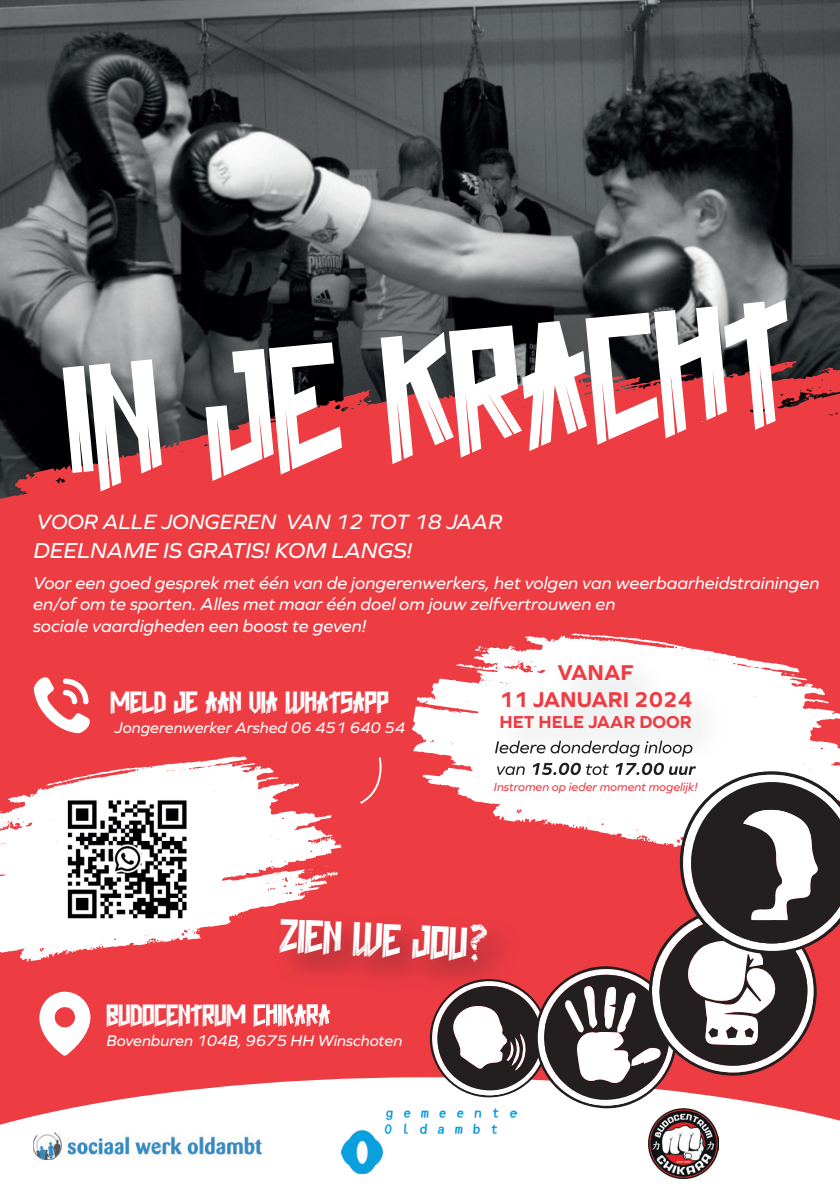
<style>
.page{position:relative;width:840px;height:1191px;background:#fff}
.page>*{position:absolute;margin:0;border:0;box-sizing:border-box;transform-origin:0 0}
.t1{font:156.4px "Brackley Demo";color:#fff}
.t2{font:41.6px "Brackley Demo";color:#fff}
.t3{font:27.4px "Brackley Demo";color:#fff}
.t4{font:italic 22.6px "Graphie";color:#fff}
.t5{font:700 22.2px/26.8px "Graphie";color:#ee3c43;text-align:center}
.t6{font:italic 21.6px "Graphie";color:#fff}
.t7{font:italic 18px/21.6px "Graphie";color:#fff}
.t8{font:700 18px "Graphie";color:#ee3c43}
.t9{font:italic 16px "Graphie";color:#fff}
.t10{font:italic 12.2px "Graphie";color:#ee3c43}
.s1{font-family:"Chalkduster"}
</style>
<div class="page">
<img style="left:0;top:0;width:839px;height:361px">
<div style="left:0;top:538px;width:839px;height:594px;background:#ee3c43"></div>
<svg style="left:0;top:361px;width:839px;height:177px;background:#b8373d"></svg>
<svg style="left:180px;top:502px;width:7px;height:3px"></svg>
<svg style="left:803px;top:394px;width:21px;height:6px"></svg>
<svg style="left:784px;top:402px;width:8px;height:3px"></svg>
<svg style="left:412px;top:633px;width:427px;height:150px;fill:#fcfbfb"></svg>
<svg style="left:784px;top:673px;width:10px;height:2px"></svg>
<svg style="left:456px;top:663px;width:25px;height:8px"></svg>
<svg style="left:0;top:756px;width:341px;height:205px;fill:#fff"></svg>
<svg style="left:234px;top:762px;width:9px;height:2px"></svg>
<svg style="left:148px;top:940px;width:7px;height:3px"></svg>
<svg style="left:304px;top:892px;width:4px;height:3px"></svg>
<svg style="left:305px;top:869px;width:8px;height:4px"></svg>
<svg style="left:320px;top:866px;width:18px;height:13px"></svg>
<svg style="left:4px;top:824px;width:15px;height:5px"></svg>
<svg style="left:0;top:1077px;width:839px;height:102px;fill:#fff"></svg>
<img style="left:33px;top:1132px;width:228px;height:27px">
<img style="left:341px;top:1108px;width:174px;height:65px">
<img style="left:648px;top:1110px;width:70px;height:68px">
<svg style="left:39px;top:991px;width:51px;height:65px"></svg>
<svg style="left:33px;top:677px;width:57px;height:56px"></svg>
<img style="left:65px;top:795px;width:123px;height:127px">
<svg style="left:360px;top:757px;width:22px;height:47px"></svg>
<img style="left:529px;top:645px;width:207px;height:18px">
<img style="left:484px;top:645px;width:190px;height:9px">
<svg style="left:475px;top:646px;width:10px;height:6px"></svg>
<svg style="left:510px;top:647px;width:19px;height:24px"></svg>
<img style="left:494px;top:740px;width:198px;height:17px">
<img style="left:496px;top:766px;width:29px;height:4px">
<img style="left:532px;top:762px;width:48px;height:8px">
<img style="left:581px;top:764px;width:27px;height:6px">
<img style="left:615px;top:762px;width:80px;height:8px">
<img style="left:261px;top:895px;width:168px;height:132px">
<img style="left:261px;top:895px;width:43px;height:12px">
<img style="left:261px;top:1004px;width:68px;height:22px">
<svg style="left:429px;top:770px;width:410px;height:340px"></svg>
<h1 class="t1" style="left:55px;top:307px;width:732px;rotate:-5deg">iN JE KRACHT</h1>
<p class="t6" style="left:37px;top:509px;width:467px">VOOR ALLE JONGEREN VAN 12 TOT 18 JAAR</p>
<p class="t4" style="left:33px;top:537px;width:380px">DEELNAME IS GRATIS! KOM LANGS!</p>
<p class="t7" style="left:33px;top:571px;width:787px">Voor een goed gesprek met één van de jongerenwerkers, het volgen van weerbaarheidstrainingen en/of om te sporten. Alles met maar één doel om jouw zelfvertrouwen en<br>sociale vaardigheden een boost te geven!</p>
<p class="t5" style="left:499px;top:658px;width:194px">VANAF<br>11 JANUARI 2024</p>
<p class="t8" style="left:499px;top:711px;width:194px">HET HELE JAAR DOOR</p>
<h3 class="t3" style="left:111px;top:681px;width:279px">MELD JE AAN VIA WHATSAPP</h3>
<p class="t9" style="left:114px;top:718px;width:292px">Jongerenwerker Arshed 06 451 640 54</p>
<p class="t10" style="left:493px;top:779px;width:205px">Instromen op ieder moment mogelijk!</p>
<h2 class="t2" style="left:281px;top:903px;width:210px;rotate:3deg">ZIEN WE JOU<span class="s1">?</span></h2>
<h3 class="t3" style="left:106px;top:994px;width:225px">BUDOCENTRUM CHIKARA</h3>
<p class="t9" style="left:106px;top:1031px;width:297px">Bovenburen 104B, 9675 HH Winschoten</p>
</div>
